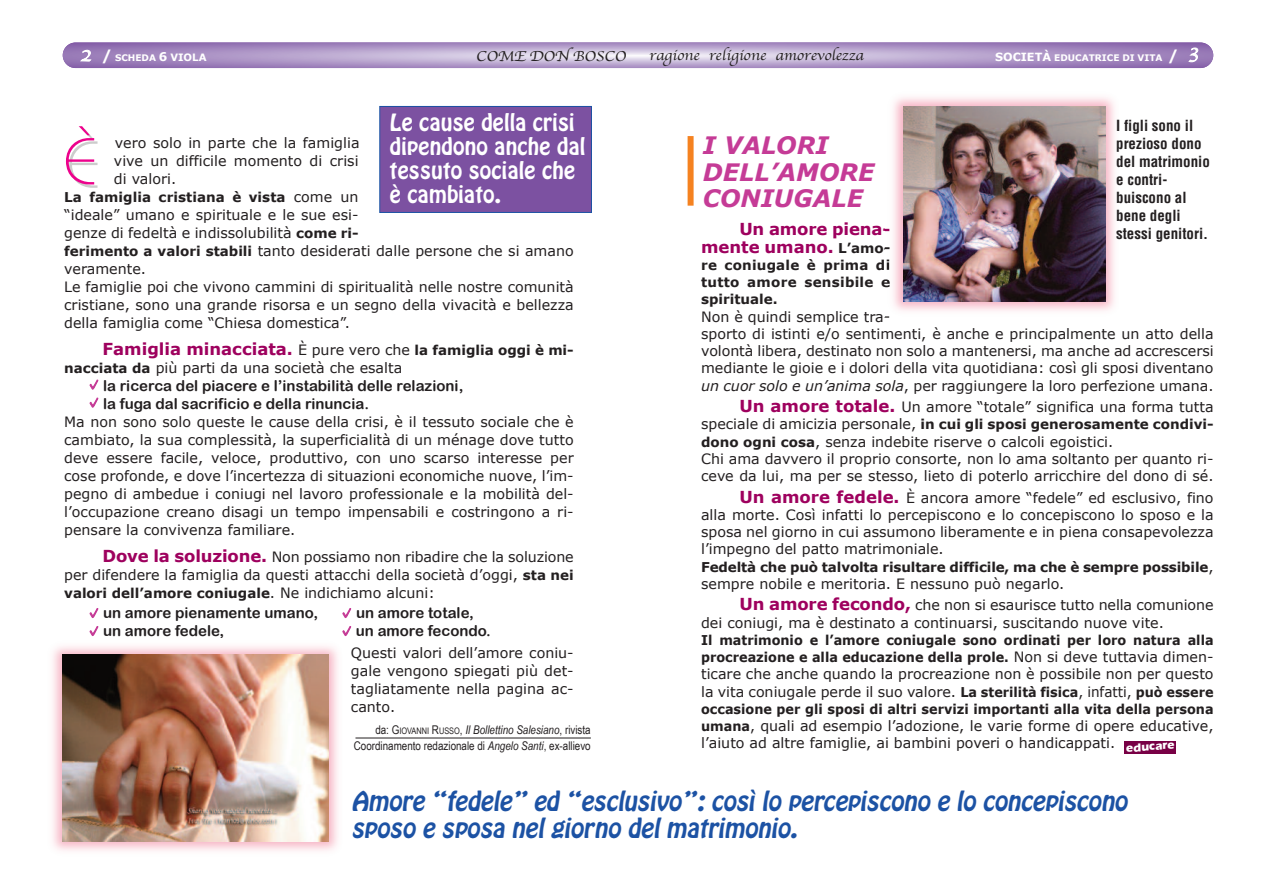
<style>
.page{position:relative;width:1276px;height:893px;background:#fff}
.page>*{position:absolute;margin:0;border:0;box-sizing:border-box;transform-origin:0 0}
.t1{font:300 66.3px "Bauhaus";color:#ed028c}
.t2{font:italic 24px/27px "Hobo Std";color:#1c52a4}
.t3{font:italic 700 24px/26.2px "Verdana";color:#c53b96}
.t4{font:21px/24px "Hobo Std";letter-spacing:.01em;color:#fff}
.t5{font:700 16.5px/17.2px "Verdana";color:#9e015e;text-align:right}
.t6{font:15px "Arial Rounded MT Bold";color:#231f20}
.t7{font:700 condensed 15px/18px "Helvetica";color:#231f20}
.t8{font:15px "Apple Chancery";color:#231f20;scale:1.1 1}
.t9{font:14.25px/18px "Verdana";color:#231f20}
.t10{font:14.25px/17.2px "Verdana";color:#231f20;scale:.95 1}
.t11{font:700 13.5px/17.2px "Verdana";color:#231f20;text-align:justify}
.t12{font:700 13.5px/17.2px "Verdana";color:#231f20;scale:.95 1}
.t13{font:12px/15.8px "Arial Narrow";color:#231f20;text-align:right}
.t14{font:700 12px "ITC Eras LT";color:#fff}
.t15{font:700 9px "Verdana";color:#fff}
.s1{font-family:"Apple Chancery";font-weight:400;font-size:21px}
.s2{font-size:15px}
.s3{font-size:12px}
.s4{font-size:10.2px}
.s5{font-size:11.25px}
.s6{font-weight:400;font-size:14.25px}
.s7{font-weight:700;font-size:13.5px}
.s8{font-weight:400;font-size:14.25px;color:#231f20}
.s9{font-size:13.5px;color:#231f20}
.s10{font-family:"Hira Kaku Pro W6";color:#c53b96}
.s11{font-weight:700;font-size:16.5px;color:#9e015e}
.s12{font-size:9px}
.s13{font-style:italic}
</style>
<div class="page">
<svg style="left:63px;top:43px;width:1150px;height:25px;background:#b19ac8"></svg>
<div style="left:1124px;top:741px;width:51px;height:13px;background:#780045"></div>
<div style="left:380px;top:107px;width:211px;height:105px;background:#7c51a1"></div>
<div style="left:379px;top:106px;width:212px;height:107px;border:1px solid #1c52a4"></div>
<img style="left:886px;top:97px;width:229px;height:221px">
<svg style="left:886px;top:246px;width:3px;height:4px"></svg>
<img style="left:903px;top:106px;width:202px;height:195px">
<div style="left:687px;top:136px;width:6px;height:70px;background:#f58220"></div>
<img style="left:52px;top:646px;width:286px;height:205px">
<img style="left:63px;top:655px;width:265px;height:186px">
<hr style="left:355px;top:738px;width:236px;height:1px;background:#231f20">
<p class="t15" style="left:80px;top:52px;width:128px"><span class="s1">2</span> <span class="s2">/</span> Scheda <span class="s3">6</span> <span class="s4">Viola</span></p>
<p class="t8" style="left:476px;top:44px;width:138px">COME DON BOSCO</p>
<p class="t8" style="left:649px;top:43px;width:197px">ragione religione amorevolezza</p>
<p class="t15" style="left:995px;top:52px;width:205px"><span class="s5">Società</span> educatrice di Vita <span class="s2">/</span> <sup>3</sup></p>
<h3 class="t4" style="left:390px;top:112px;width:197px">Le cause della crisi dipendono anche dal tessuto sociale che è cambiato.</h3>
<h1 class="t1" style="left:64px;top:138px;width:35px">È</h1>
<p class="t9" style="left:114px;top:134px;width:247px;text-align:justify">vero solo in parte che la famiglia vive un difficile momento di crisi di valori.</p>
<p class="t11" style="left:64px;top:188px;width:296px">la famiglia cristiana è vista <span class="s6">come un</span></p>
<p class="t9" style="left:64px;top:206px;width:511px">“ideale” umano e spirituale e le sue esi-<br>genze di fedeltà e indissolubilità <span class="s7">come ri-<br>ferimento a valori stabili</span> tanto desiderati dalle persone che si amano veramente.<br>Le famiglie poi che vivono cammini di spiritualità nelle nostre comunità cristiane, sono una grande risorsa e un segno della vivacità e bellezza della famiglia come “Chiesa domestica”.</p>
<p class="t5" style="left:102px;top:340px;width:473px">famiglia minacciata. <span class="s8">è pure vero che</span> <span class="s9">la famiglia oggi è mi-</span></p>
<p class="t9" style="left:64px;top:358px;width:339px"><span class="s7">nacciata da</span> più parti da una società che esalta</p>
<p class="t6" style="left:86px;top:377px;width:379px"><span class="s10">✓</span>la ricerca del piacere e l’instabilità delle relazioni,</p>
<p class="t6" style="left:86px;top:395px;width:285px"><span class="s10">✓</span>la fuga dal sacrificio e della rinuncia.</p>
<p class="t9" style="left:64px;top:412px;width:511px;text-align:justify">Ma non sono solo queste le cause della crisi, è il tessuto sociale che è cambiato, la sua complessità, la superficialità di un ménage dove tutto deve essere facile, veloce, produttivo, con uno scarso interesse per cose profonde, e dove l’incertezza di situazioni economiche nuove, l’im&shy;pegno di ambedue i coniugi nel lavoro professionale e la mobilità del&shy;l’occupazione creano disagi un tempo impensabili e costringono a ri&shy;pensare la convivenza familiare.</p>
<p class="t9" style="left:64px;top:547px;width:511px;text-align:right"><span class="s11">dove la soluzione.</span> Non possiamo non ribadire che la soluzione<br>per difendere la famiglia da questi attacchi della società d’oggi, <span class="s7">sta nei</span></p>
<p class="t11" style="left:64px;top:583px;width:372px">valori dell’amore coniugale<span class="s6">. Ne indichiamo alcuni:</span></p>
<p class="t6" style="left:86px;top:603px;width:233px"><span class="s10">✓</span>un amore pienamente umano,</p>
<p class="t6" style="left:339px;top:603px;width:136px"><span class="s10">✓</span>un amore totale,</p>
<p class="t6" style="left:86px;top:621px;width:139px"><span class="s10">✓</span>un amore fedele,</p>
<p class="t6" style="left:339px;top:621px;width:153px"><span class="s10">✓</span>un amore fecondo.</p>
<p class="t9" style="left:351px;top:643px;width:224px;text-align:justify">Questi valori dell’amore coniu&shy;gale vengono spiegati più det&shy;tagliatamente nella pagina ac&shy;canto.</p>
<p class="t13" style="left:354px;top:722px;width:238px">da: G<span class="s12">iovanni</span> R<span class="s12">usso</span>, <span class="s13">Il Bollettino Salesiano</span>, rivista<br>Coordinamento redazionale di <span class="s13">Angelo Santi</span>, ex-allievo</p>
<p class="t7" style="left:1116px;top:117px;width:95px">I figli sono il prezioso dono del matrimonio e contri&shy;buiscono al bene degli stessi genitori.</p>
<h2 class="t3" style="left:703px;top:132px;width:173px">I VALORI<br>DELL’AMORE<br>CONIUGALE</h2>
<p class="t5" style="left:701px;top:220px;width:191px">un amore piena&shy;mente umano. <span class="s9">l’amo-</span></p>
<p class="t11" style="left:701px;top:256px;width:191px">re coniugale è prima di tutto amore sensibile e spirituale.</p>
<p class="t9" style="left:701px;top:307px;width:514px;line-height:17.2px">Non è quindi semplice tra-<br>sporto di istinti e/o sentimenti, è anche e principalmente un atto della volontà libera, destinato non solo a mantenersi, ma anche ad accrescersi mediante le gioie e i dolori della vita quotidiana: così gli sposi diventano <span class="s13">un cuor solo e un’anima sola</span>, per raggiungere la loro perfezione umana.</p>
<p class="t9" style="left:739px;top:397px;width:476px"><span class="s11">un amore totale.</span> Un amore “totale” significa una forma tutta</p>
<p class="t11" style="left:701px;top:415px;width:514px"><span class="s6">speciale di amicizia personale,</span> in cui gli sposi generosamente condivi-</p>
<p class="t9" style="left:701px;top:432px;width:514px;line-height:17.2px"><span class="s7">dono ogni cosa</span>, senza indebite riserve o calcoli egoistici.<br>Chi ama davvero il proprio consorte, non lo ama soltanto per quanto ri&shy;ceve da lui, ma per se stesso, lieto di poterlo arricchire del dono di sé.</p>
<p class="t9" style="left:701px;top:488px;width:514px;line-height:17.2px;text-align:justify;text-indent:38px"><span class="s11">un amore fedele.</span> è ancora amore “fedele” ed esclusivo, fino alla morte. Così infatti lo percepiscono e lo concepiscono lo sposo e la sposa nel giorno in cui assumono liberamente e in piena consapevolezza l’impegno del patto matrimoniale.</p>
<p class="t11" style="left:701px;top:558px;width:514px">fedeltà che può talvolta risultare difficile, ma che è sempre possibile<span class="s6">,</span></p>
<p class="t9" style="left:739px;top:572px;width:476px;line-height:21.5px;text-indent:-38px">sempre nobile e meritoria. E nessuno può negarlo.<br><span class="s11">un amore fecondo,</span> che non si esaurisce tutto nella comunione</p>
<p class="t9" style="left:701px;top:613px;width:464px">dei coniugi, ma è destinato a continuarsi, suscitando nuove vite.</p>
<p class="t12" style="left:701px;top:631px;width:541px">il matrimonio e l’amore coniugale sono ordinati per loro natura alla procreazione e alla educazione della prole. <span class="s6">Non si deve tuttavia dimen-</span></p>
<p class="t9" style="left:701px;top:665px;width:514px;line-height:17.2px">ticare che anche quando la procreazione non è possibile non per questo la vita coniugale perde il suo valore. <span class="s7">la sterilità fisica</span>, infatti, <span class="s7">può essere</span></p>
<p class="t12" style="left:701px;top:700px;width:541px">occasione per gli sposi di altri servizi importanti alla vita della persona</p>
<p class="t10" style="left:701px;top:717px;width:541px"><span class="s7">umana</span>, quali ad esempio l’adozione, le varie forme di opere educative, l’aiuto ad altre famiglie, ai bambini poveri o handicappati.</p>
<p class="t14" style="left:1125px;top:744px;width:50px;rotate:-5deg">educare</p>
<h2 class="t2" style="left:351px;top:790px;width:781px">Amore “fedele” ed “esclusivo”: così lo percepiscono e lo concepiscono sposo e sposa nel giorno del matrimonio.</h2>
</div>
